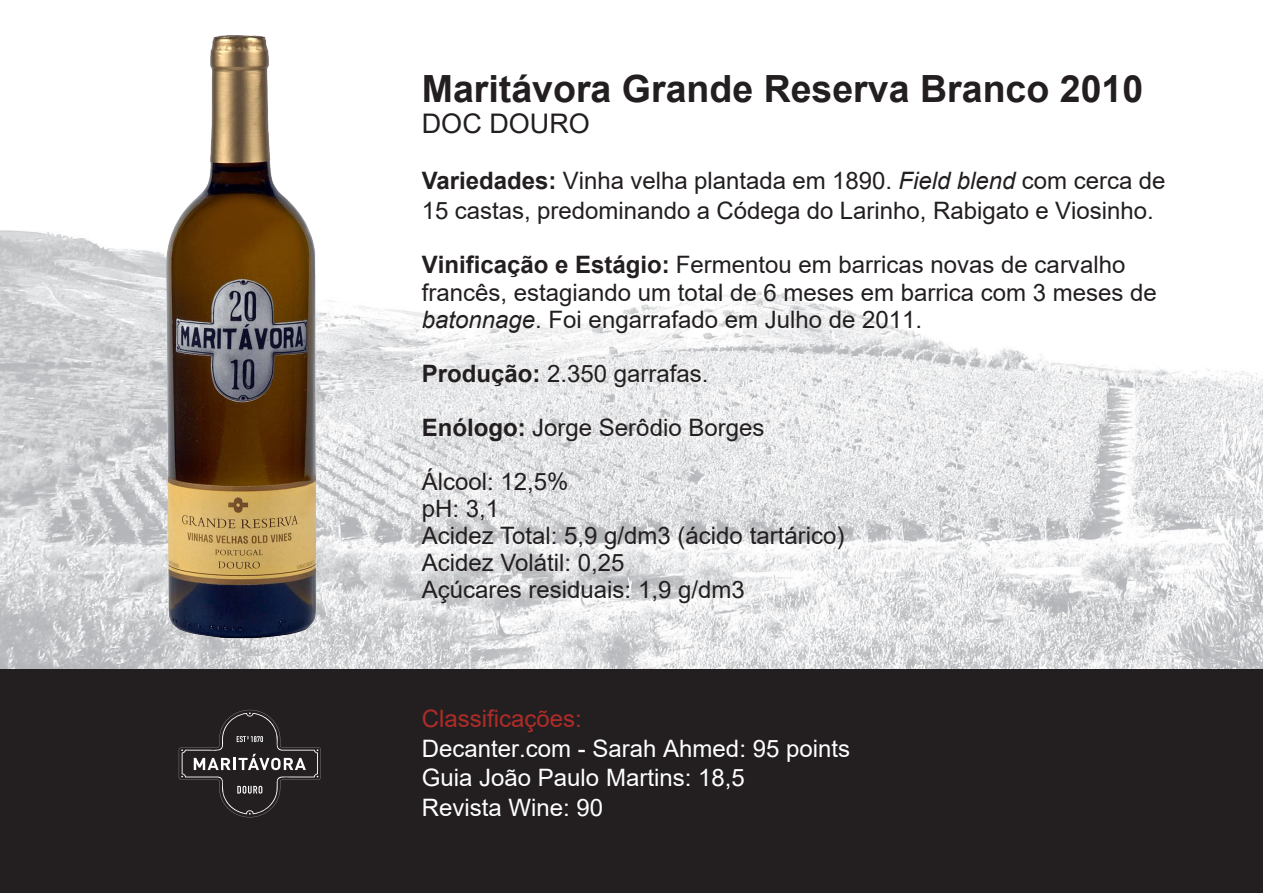
<style>
.page{position:relative;width:1263px;height:893px;background:#fff}
.page>*{position:absolute;margin:0;border:0;box-sizing:border-box;transform-origin:0 0}
.t1{font:700 37.5px "Arial";color:#231f20}
.t2{font:27px "Arial";color:#231f20}
.t3{font:24px/27px "Arial";color:#231f20}
.t4{font:24px/29.7px "Arial";color:#fff}
.s1{font-weight:700}
.s2{font-style:italic}
.s3{color:#ae2c28}
</style>
<div class="page">
<img style="left:0;top:230px;width:1263px;height:440px">
<div style="left:0;top:670px;width:1263px;height:223px;background:#231f20"></div>
<svg style="left:179px;top:710px;width:142px;height:107px"></svg>
<img style="left:7px;top:25px;width:455px;height:645px">
<p class="t1" style="left:422px;top:63px;width:723px">Maritávora Grande Reserva Branco 2010</p>
<p class="t2" style="left:422px;top:105px;width:169px">DOC DOURO</p>
<p class="t3" style="left:422px;top:166px;width:745px;line-height:30px"><span class="s1">Variedades:</span> Vinha velha plantada em 1890. <span class="s2">Field blend</span> com cerca de<br>15 castas, predominando a Códega do Larinho, Rabigato e Viosinho.</p>
<p class="t3" style="left:422px;top:251px;width:736px"><span class="s1">Vinificação e Estágio:</span> Fermentou em barricas novas de carvalho francês, estagiando um total de 6 meses em barrica com 3 meses de <span class="s2">batonnage</span>. Foi engarrafado em Julho de 2011.</p>
<p class="t3" style="left:422px;top:359px;width:288px"><span class="s1">Produção:</span> 2.350 garrafas.</p>
<p class="t3" style="left:422px;top:413px;width:344px"><span class="s1">Enólogo:</span> Jorge Serôdio Borges</p>
<p class="t3" style="left:422px;top:467px;width:424px">Álcool: 12,5%<br>pH: 3,1<br>Acidez Total: 5,9 g/dm3 (ácido tartárico)<br>Acidez Volátil: 0,25<br>Açúcares residuais: 1,9 g/dm3</p>
<p class="t4" style="left:422px;top:703px;width:430px"><span class="s3">Classificações:<br></span>Decanter.com - Sarah Ahmed: 95 points<br>Guia João Paulo Martins: 18,5<br>Revista Wine: 90</p>
</div>
